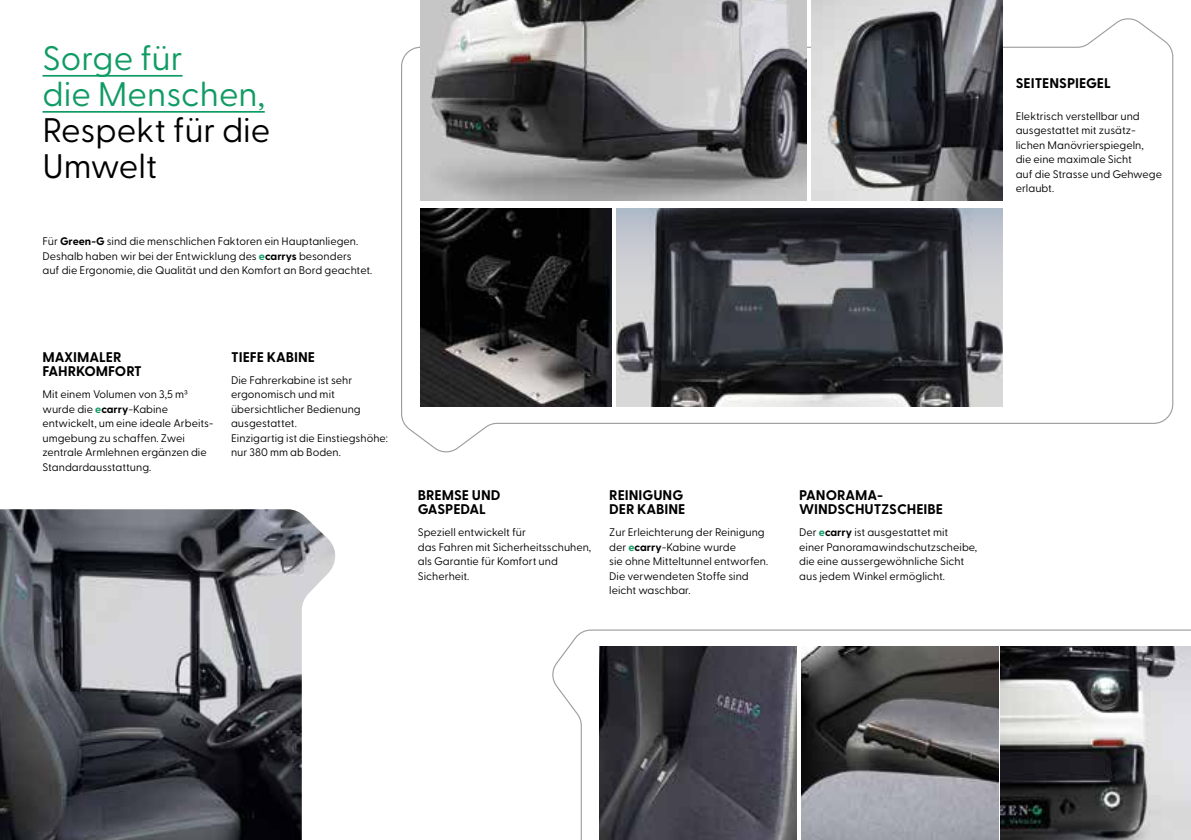
<style>
.page{position:relative;width:1191px;height:840px;background:#fff}
.page>*{position:absolute;margin:0;border:0;box-sizing:border-box;transform-origin:0 0}
.t1{font:34px/36px "Greycliff CF";color:#109b64}
.t2{font:34px/36px "Greycliff CF";color:#000}
.t3{font:700 14px/14.6px "Greycliff CF";color:#000}
.t4{font:11px/14.4px "Greycliff CF";color:#000}
.s1{font-weight:700}
.s2{font-weight:700;color:#109b64}
</style>
<div class="page">
<svg style="left:552px;top:629px;width:639px;height:210px"></svg>
<svg style="left:401px;top:16px;width:772px;height:437px"></svg>
<img style="left:0;top:509px;width:336px;height:330px">
<img style="left:420px;top:209px;width:191px;height:197px">
<img style="left:600px;top:646px;width:196px;height:193px">
<img style="left:802px;top:646px;width:196px;height:193px">
<img style="left:1000px;top:646px;width:191px;height:193px">
<img style="left:616px;top:337px;width:386px;height:69px">
<img style="left:811px;top:0;width:191px;height:200px">
<img style="left:420px;top:0;width:386px;height:200px">
<svg style="left:616px;top:209px;width:386px;height:128px;background:#58595f"></svg>
<hr style="left:43px;top:75px;width:139px;height:2px;background:#109b64">
<hr style="left:43px;top:111px;width:222px;height:2px;background:#109b64">
<h1 class="t1" style="left:43px;top:37px;width:224px">Sorge für<br>die Menschen,</h1>
<h1 class="t2" style="left:43px;top:109px;width:229px">Respekt für die<br>Umwelt</h1>
<p class="t4" style="left:43px;top:233px;width:331px">Für <span class="s1">Green-G</span> sind die menschlichen Faktoren ein Hauptanliegen.<br>Deshalb haben wir bei der Entwicklung des <span class="s2">e</span><span class="s1">carrys</span> besonders<br>auf die Ergonomie, die Qualität und den Komfort an Bord geachtet.</p>
<p class="t3" style="left:43px;top:349px;width:101px">MAXIMALER<br>FAHRKOMFORT</p>
<p class="t4" style="left:43px;top:386px;width:173px">Mit einem Volumen von 3,5 m3 wurde die <span class="s2">e</span><span class="s1">carry</span>-Kabine entwickelt, um eine ideale Arbeits&shy;umgebung zu schaffen. Zwei zentrale Armlehnen ergänzen die<br>Standardausstattung.</p>
<p class="t3" style="left:231px;top:349px;width:85px">TIEFE KABINE</p>
<p class="t4" style="left:231px;top:371px;width:158px">Die Fahrerkabine ist sehr ergonomisch und mit übersichtlicher Bedienung ausgestattet.<br>Einzigartig ist die Einstiegshöhe: nur 380 mm ab Boden.</p>
<p class="t3" style="left:418px;top:486px;width:84px">BREMSE UND<br>GASPEDAL</p>
<p class="t4" style="left:418px;top:524px;width:175px">Speziell entwickelt für<br>das Fahren mit Sicherheitsschuhen, als Garantie für Komfort und<br>Sicherheit.</p>
<p class="t3" style="left:609px;top:486px;width:78px">REINIGUNG<br>DER KABINE</p>
<p class="t4" style="left:609px;top:524px;width:160px">Zur Erleichterung der Reinigung der <span class="s2">e</span><span class="s1">carry</span>-Kabine wurde<br>sie ohne Mitteltunnel entworfen.<br>Die verwendeten Stoffe sind leicht waschbar.</p>
<p class="t3" style="left:799px;top:486px;width:145px">PANORAMA-<br>WINDSCHUTZSCHEIBE</p>
<p class="t4" style="left:799px;top:524px;width:179px">Der <span class="s2">e</span><span class="s1">carry</span> ist ausgestattet mit<br>einer Panoramawindschutzscheibe, die eine aussergewöhnliche Sicht aus jedem Winkel ermöglicht.</p>
<p class="t3" style="left:1015px;top:75px;width:96px">SEITENSPIEGEL</p>
<p class="t4" style="left:1015px;top:108px;width:148px">Elektrisch verstellbar und ausgestattet mit zusätz&shy;lichen Manövrierspiegeln, die eine maximale Sicht<br>auf die Strasse und Gehwege erlaubt.</p>
</div>
